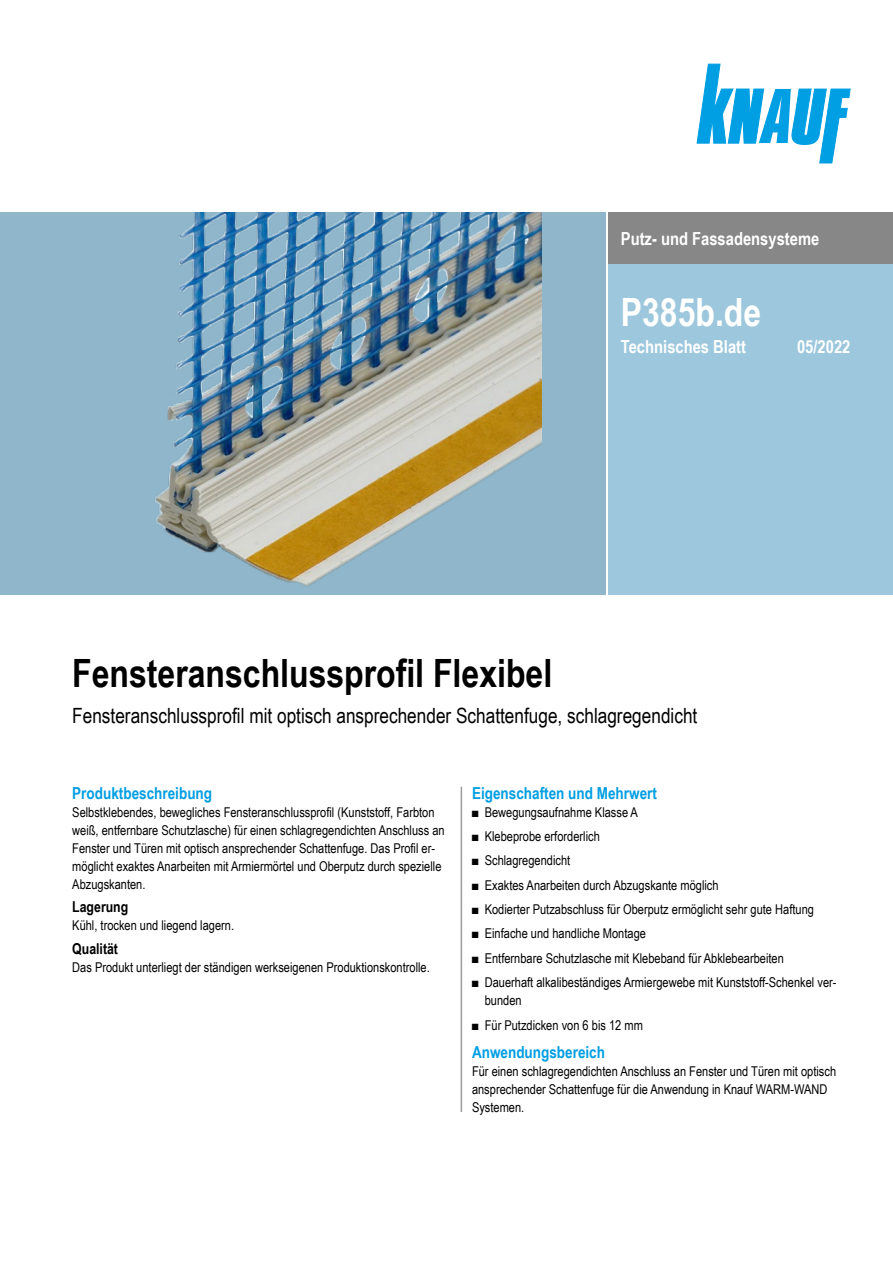
<style>
.page{position:relative;width:893px;height:1263px;background:#fff}
.page>*{position:absolute;margin:0;border:0;box-sizing:border-box;transform-origin:0 0}
.t1{font:700 39px "Arial Narrow";color:#000}
.t2{font:700 39px "Arial Narrow";color:#fff}
.t3{font:21px "Arial Narrow";color:#000}
.Ausgabe_TB{font:700 18px "Arial Narrow";color:#fff}
.Ue3_11cyan_TB{font:700 16.5px "Arial Narrow";color:#009ee3}
.Ue4_10schwarz_TB{font:700 15px "Arial Narrow";color:#000}
.Text_TB{font:13.5px/18px "Arial Narrow";color:#000}
</style>
<div class="page">
<div style="left:608px;top:213px;width:285px;height:382px;background:#9cc7dd"></div>
<div style="left:608px;top:213px;width:285px;height:51px;background:#868786"></div>
<div style="left:0;top:213px;width:606px;height:382px;background:#8fb6ca"></div>
<img style="left:155px;top:213px;width:386px;height:373px">
<svg style="left:697px;top:64px;width:153px;height:99px"></svg>
<hr style="left:461px;top:787px;width:1px;height:325px;background:#9c9c9d">
<h3 class="Ausgabe_TB" style="left:621px;top:225px;width:200px">Putz- und Fassadensysteme</h3>
<h1 class="t2" style="left:621px;top:282px;width:142px">P385b.de</h1>
<h3 class="Ausgabe_TB" style="left:621px;top:333px;width:127px">Technisches Blatt</h3>
<p class="Ausgabe_TB" style="left:797px;top:333px;width:55px">05/2022</p>
<h1 class="t1" style="left:72px;top:644px;width:481px">Fensteranschlussprofil Flexibel</h1>
<h2 class="t3" style="left:72px;top:700px;width:627px">Fensteranschlussprofil mit optisch ansprechender Schattenfuge, schlagregendicht</h2>
<p class="Ue3_11cyan_TB" style="left:72px;top:780px;width:141px">Produktbeschreibung</p>
<p class="Text_TB" style="left:72px;top:802px;width:374px">Selbstklebendes, bewegliches Fensteranschlussprofil (Kunststoff, Farbton weiß, entfernbare Schutzlasche) für einen schlagregendichten Anschluss an Fenster und Türen mit optisch ansprechender Schattenfuge. Das Profil er&shy;möglicht exaktes Anarbeiten mit Armiermörtel und Oberputz durch spezielle Abzugskanten.</p>
<p class="Ue4_10schwarz_TB" style="left:72px;top:895px;width:58px">Lagerung</p>
<p class="Text_TB" style="left:72px;top:916px;width:163px">Kühl, trocken und liegend lagern.</p>
<p class="Ue4_10schwarz_TB" style="left:72px;top:937px;width:47px">Qualität</p>
<p class="Text_TB" style="left:72px;top:957px;width:359px">Das Produkt unterliegt der ständigen werkseigenen Produktionskontrolle.</p>
<p class="Ue3_11cyan_TB" style="left:472px;top:780px;width:186px">Eigenschaften und Mehrwert</p>
<p class="Text_TB" style="left:472px;top:802px;width:168px">■ Bewegungsaufnahme Klasse A</p>
<p class="Text_TB" style="left:472px;top:827px;width:129px">■ Klebeprobe erforderlich</p>
<p class="Text_TB" style="left:472px;top:851px;width:100px">■ Schlagregendicht</p>
<p class="Text_TB" style="left:472px;top:875px;width:248px">■ Exaktes Anarbeiten durch Abzugskante möglich</p>
<p class="Text_TB" style="left:472px;top:900px;width:343px">■ Kodierter Putzabschluss für Oberputz ermöglicht sehr gute Haftung</p>
<p class="Text_TB" style="left:472px;top:924px;width:175px">■ Einfache und handliche Montage</p>
<p class="Text_TB" style="left:472px;top:948px;width:313px">■ Entfernbare Schutzlasche mit Klebeband für Abklebearbeiten</p>
<p class="Text_TB" style="left:485px;top:973px;width:353px;text-indent:-13px">■ Dauerhaft alkalibeständiges Armiergewebe mit Kunststoff-Schenkel ver&shy;bunden</p>
<p class="Text_TB" style="left:472px;top:1015px;width:172px">■ Für Putzdicken von 6 bis 12 mm</p>
<p class="Ue3_11cyan_TB" style="left:472px;top:1040px;width:135px">Anwendungsbereich</p>
<p class="Text_TB" style="left:472px;top:1062px;width:366px">Für einen schlagregendichten Anschluss an Fenster und Türen mit optisch ansprechender Schattenfuge für die Anwendung in Knauf WARM-WAND<br>Systemen.</p>
</div>
